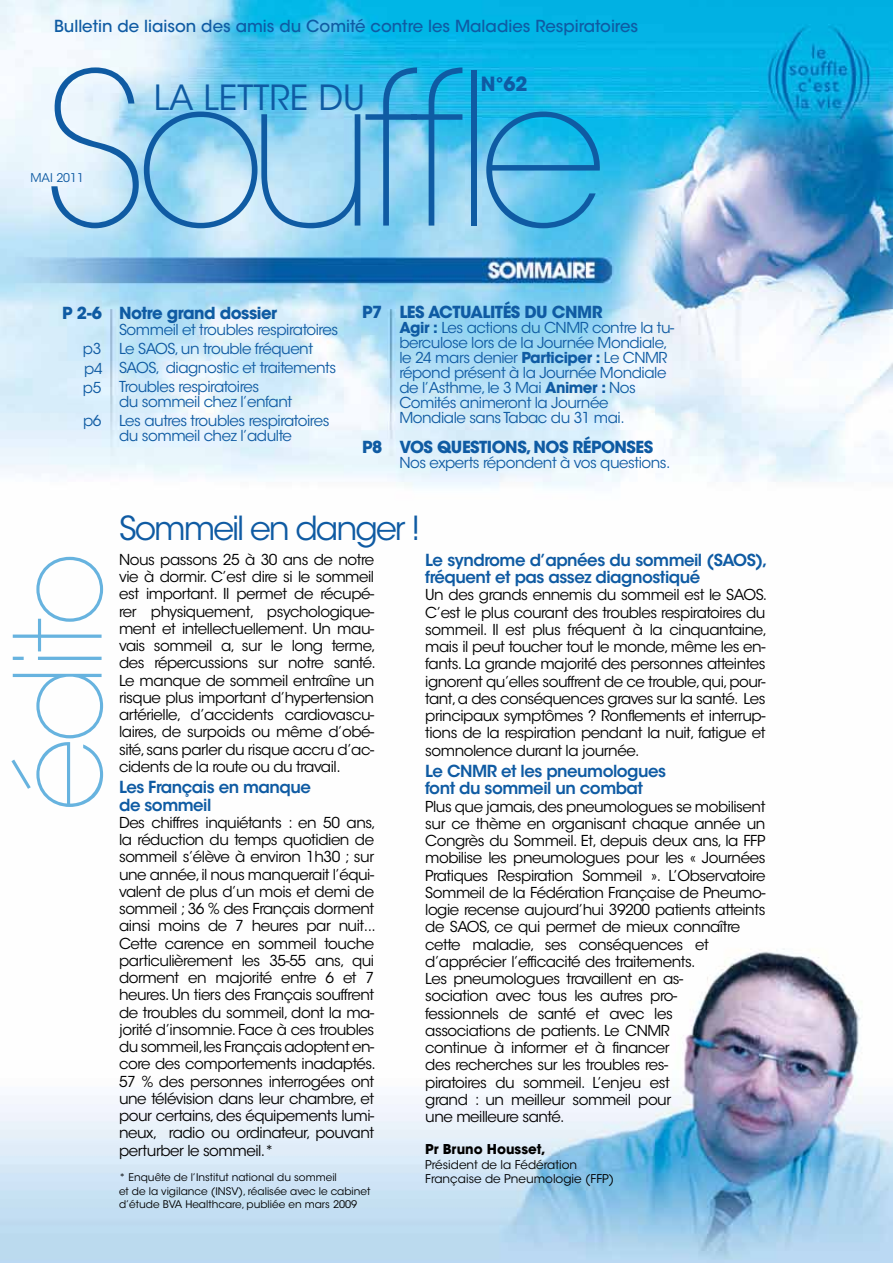
<style>
.page{position:relative;width:893px;height:1263px;background:#fff}
.page>*{position:absolute;margin:0;border:0;box-sizing:border-box;transform-origin:0 0}
.t1{font:200 210px "ITC Avant Garde Std";letter-spacing:-.06em;color:#0f5ba3}
.t2{font:200 120px "ITC Avant Garde Std";letter-spacing:-.04em;color:#67b3df}
.t3{font:34.5px "ITC Avant Garde Std";color:#0f5ba3}
.t4{font:33px "ITC Avant Garde Std";letter-spacing:-.06em;color:#0f5ba3}
.t5{font:700 19.5px "ITC Avant Garde Std";color:#0f5ba3}
.t6{font:600 16.5px/17.2px "ITC Avant Garde Std";letter-spacing:-.03em;color:#0f5ba3}
.t7{font:700 16.5px "ITC Avant Garde Std";letter-spacing:-.03em;color:#0f5ba3}
.t8{font:500 16.5px "ITC Avant Garde Std";color:#0f5ba3}
.t9{font:15px/17.2px "ITC Avant Garde Std";letter-spacing:-.03em;color:#000}
.t10{font:15px/15px "ITC Avant Garde Std";letter-spacing:-.03em;color:#0f5ba3}
.t11{font:700 13.5px "ITC Avant Garde Std";color:#000}
.t12{font:12px "ITC Avant Garde Std";color:#000}
.t13{font:12px "ITC Avant Garde Std";color:#0f5ba3}
.t14{font:10.5px/13.5px "ITC Avant Garde Std";color:#000}
.s1{font-weight:700}
</style>
<div class="page">
<img style="left:0;top:0;width:893px;height:1263px">
<p class="t8" style="left:54px;top:16px;width:586px">Bulletin de liaison des amis du Comité contre les Maladies Respiratoires</p>
<h1 class="t1" style="left:42px;top:27px;width:565px">Souffle</h1>
<h3 class="t5" style="left:481px;top:71px;width:48px">N°62</h3>
<h3 class="t3" style="left:154px;top:76px;width:187px">la lettre du</h3>
<p class="t13" style="left:31px;top:170px;width:55px">MAI 2011</p>
<p class="t7" style="left:62px;top:303px;width:41px">P 2-6</p>
<p class="t7" style="left:362px;top:302px;width:22px">P7</p>
<p class="t7" style="left:119px;top:303px;width:160px">Notre grand dossier</p>
<p class="t10" style="left:119px;top:320px;width:221px;line-height:19.2px">Sommeil et troubles respiratoires<br>Le SAOS, un trouble fréquent<br>SAOS, diagnostic et traitements<br>Troubles respiratoires</p>
<p class="t10" style="left:119px;top:392px;width:212px;line-height:19.2px">du sommeil chez l’enfant<br>Les autres troubles respiratoires</p>
<p class="t10" style="left:119px;top:429px;width:174px">du sommeil chez l’adulte</p>
<p class="t10" style="left:83px;top:339px;width:21px;line-height:19.5px;text-align:justify">p3 p4 p5</p>
<p class="t10" style="left:83px;top:413px;width:20px">p6</p>
<p class="t7" style="left:362px;top:437px;width:22px">P8</p>
<p class="t7" style="left:399px;top:302px;width:205px">LES ACTUALITéS DU CNMR</p>
<p class="t10" style="left:399px;top:321px;width:276px"><span class="s1">Agir :</span> Les actions du CNMR contre la tu&shy;berculose lors de la Journée Mondiale, le 24 mars denier <span class="s1">Participer :</span> Le CNMR répond présent à la Journée Mondiale de l’Asthme, le 3 Mai <span class="s1">Animer :</span> Nos Comités animeront la Journée Mondiale sans Tabac du 31 mai.</p>
<p class="t7" style="left:399px;top:437px;width:61px">vos questi</p>
<p class="t7" style="left:492px;top:437px;width:134px">ons, nos réponses</p>
<p class="t10" style="left:399px;top:456px;width:272px">Nos experts répondent à vos questions.</p>
<h2 class="t2" style="left:-12px;top:810px;width:260px;rotate:-90deg">édito</h2>
<h3 class="t4" style="left:119px;top:508px;width:303px">Sommeil en danger !</h3>
<p class="t9" style="left:119px;top:551px;width:258px;text-align:justify">Nous passons 25 à 30 ans de notre vie à dormir. C’est dire si le sommeil est important. Il permet de récupé&shy;rer physiquement, psychologique&shy;ment et intellectuellement. Un mau&shy;vais sommeil a, sur le long terme, des répercussions sur notre santé.<br>Le manque de sommeil entraîne un risque plus important d’hypertension artérielle, d’accidents cardiovascu&shy;laires, de surpoids ou même d’obé&shy;sité, sans parler du risque accru d’ac&shy;cidents de la route ou du travail.</p>
<p class="t6" style="left:119px;top:779px;width:193px">Les Français en manque de sommeil</p>
<p class="t9" style="left:119px;top:814px;width:258px">Des chiffres inquiétants : en 50 ans, la réduction du temps quotidien de sommeil s’élève à environ 1h30 ; sur une année, il nous manquerait l’équi&shy;valent de plus d’un mois et demi de sommeil ; 36 % des Français dorment ainsi moins de 7 heures par nuit...<br>Cette carence en sommeil touche particulièrement les 35-55 ans, qui dorment en majorité entre 6 et 7 heures. Un tiers des Français souffrent de troubles du sommeil, dont la ma&shy;jorité d’insomnie. Face à ces troubles du sommeil,les Français adoptent en&shy;core des comportements inadaptés.<br>57 % des personnes interrogées ont une télévision dans leur chambre, et pour certains, des équipements lumi&shy;neux, radio ou ordinateur, pouvant perturber le sommeil.*</p>
<p class="t6" style="left:425px;top:551px;width:344px">Le syndrome d’apnées du sommeil (SAOS), fréquent et pas assez diagnostiqué</p>
<p class="t9" style="left:425px;top:586px;width:343px">Un des grands ennemis du sommeil est le SAOS.<br>C’est le plus courant des troubles respiratoires du sommeil. Il est plus fréquent à la cinquantaine, mais il peut toucher tout le monde, même les en&shy;fants. La grande majorité des personnes atteintes ignorent qu’elles souffrent de ce trouble, qui, pour&shy;tant, a des conséquences graves sur la santé. Les principaux symptômes ? Ronflements et interrup&shy;tions de la respiration pendant la nuit, fatigue et somnolence durant la journée.</p>
<p class="t6" style="left:425px;top:762px;width:242px">Le CNMR et les pneumologues font du sommeil un combat</p>
<p class="t9" style="left:425px;top:798px;width:342px">Plus que jamais, des pneumologues se mobilisent sur ce thème en organisant chaque année un Congrès du Sommeil. Et, depuis deux ans, la FFP mobilise les pneumologues pour les « Journées Pratiques Respiration Sommeil ». L’Observatoire Sommeil de la Fédération Française de Pneumo&shy;logie recense aujourd’hui 39200 patients atteints de SAOS, ce qui permet de mieux connaître cette maladie, ses conséquences et d’apprécier l’efficacité des traitements.<br>Les pneumologues travaillent en as-<br>sociation avec tous les autres pro-<br>fessionnels de santé et avec les<br>associations de patients. Le CNMR<br>continue à informer et à financer<br>des recherches sur les troubles res-<br>piratoires du sommeil. L’enjeu est<br>grand : un meilleur sommeil pour<br>une meilleure santé.</p>
<p class="t11" style="left:425px;top:1140px;width:122px">Pr Bruno Housset,</p>
<p class="t12" style="left:425px;top:1157px;width:153px">Président de la Fédération</p>
<p class="t14" style="left:119px;top:1171px;width:219px">* Enquête de l’Institut national du sommeil</p>
<p class="t12" style="left:425px;top:1171px;width:190px">Française de Pneumologie (FFP)</p>
<p class="t14" style="left:119px;top:1184px;width:253px">et de la vigilance (INSV), réalisée avec le cabinet d’étude BVA Healthcare, publiée en mars 2009</p>
</div>
